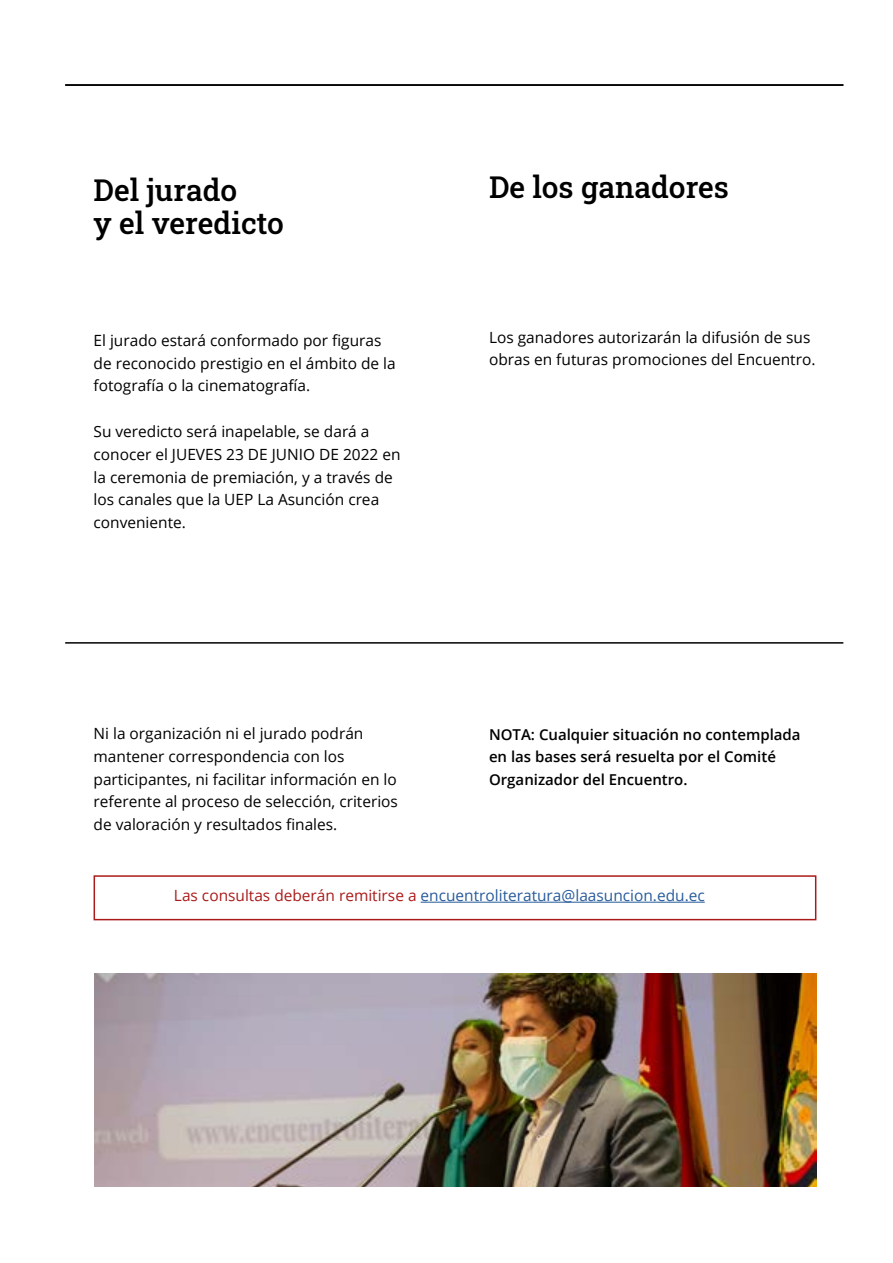
<style>
.page{position:relative;width:893px;height:1263px;background:#fff}
.page>*{position:absolute;margin:0;border:0;box-sizing:border-box;transform-origin:0 0}
.t1{font:500 30px/33px "Roboto Slab";color:#000}
.t2{font:15.45px/22.8px "Open Sans";color:#000}
.t3{font:15.45px "Open Sans";color:#275b9b}
.t4{font:600 15px/22.5px "Open Sans";color:#000}
.s1{color:#ab1a1a}
</style>
<div class="page">
<hr style="left:65px;top:84px;width:778px;height:2px;background:#000">
<hr style="left:65px;top:642px;width:778px;height:2px;background:#000">
<img style="left:95px;top:974px;width:721px;height:212px">
<hr style="left:421px;top:902px;width:284px;height:1px;background:#275b9b">
<div style="left:94px;top:875px;width:722px;height:45px;border:2px solid #ab1a1a"></div>
<h1 class="t1" style="left:94px;top:173px;width:192px">Del jurado<br>y el veredicto</h1>
<p class="t2" style="left:94px;top:328px;width:304px">El jurado estará conformado por figuras de reconocido prestigio en el ámbito de la fotografía o la cinematografía.</p>
<p class="t2" style="left:94px;top:419px;width:309px">Su veredicto será inapelable, se dará a conocer el JUEVES 23 DE JUNIO DE 2022 en la ceremonia de premiación, y a través de los canales que la UEP La Asunción crea conveniente.</p>
<p class="t2" style="left:94px;top:722px;width:306px">Ni la organización ni el jurado podrán mantener correspondencia con los participantes, ni facilitar información en lo referente al proceso de selección, criterios de valoración y resultados finales.</p>
<h1 class="t1" style="left:489px;top:170px;width:241px">De los ganadores</h1>
<p class="t2" style="left:489px;top:325px;width:328px">Los ganadores autorizarán la difusión de sus obras en futuras promociones del Encuentro.</p>
<p class="t4" style="left:489px;top:723px;width:313px">NOTA: Cualquier situación no contemplada en las bases será resuelta por el Comité<br>Organizador del Encuentro.</p>
<p class="t3" style="left:174px;top:885px;width:532px"><span class="s1">Las consultas deberán remitirse a</span> encuentroliteratura@laasuncion.edu.ec</p>
</div>
